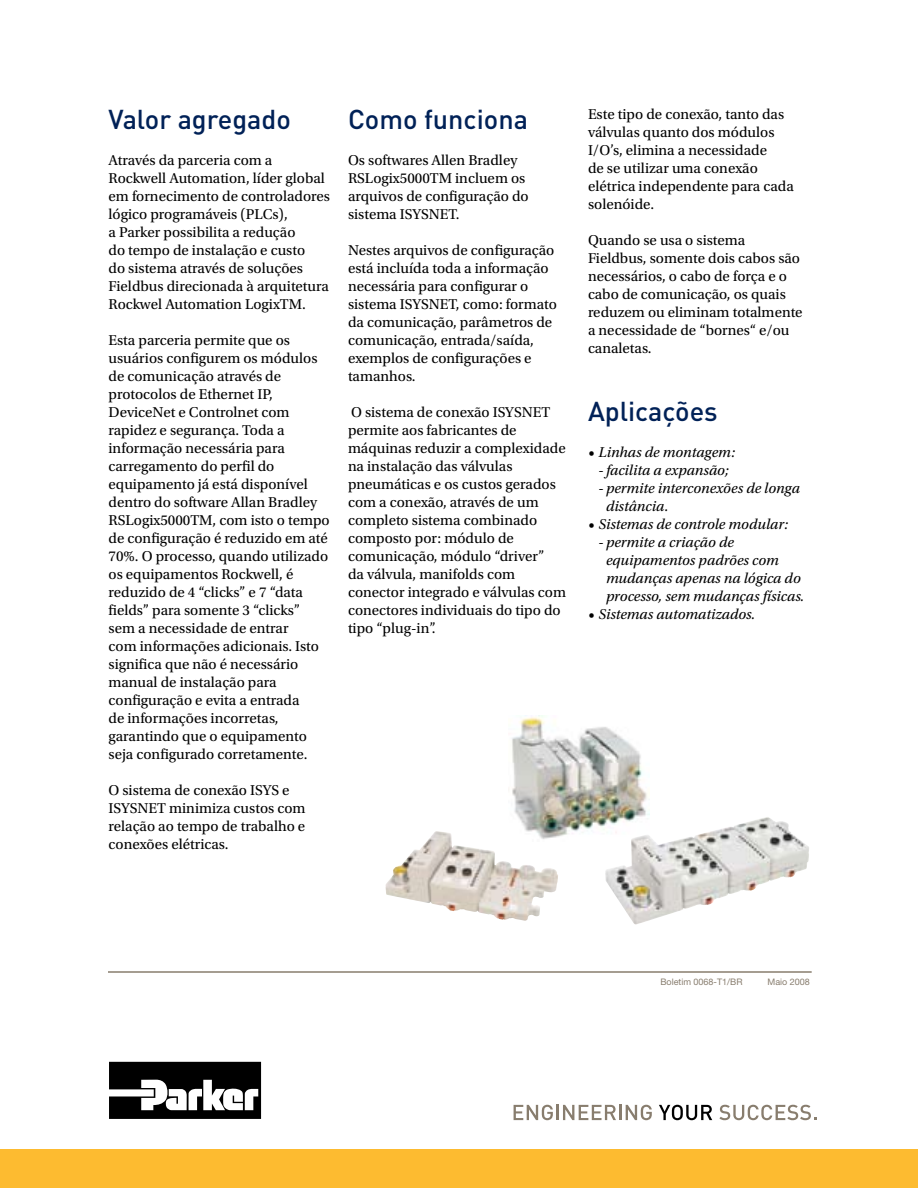
<style>
.page{position:relative;width:918px;height:1188px;background:#fff}
.page>*{position:absolute;margin:0;border:0;box-sizing:border-box;transform-origin:0 0}
.t1{font:500 27px "DINOT";color:#002157}
.t2{font:15px/18px "Utopia Std";color:#000}
.t3{font:italic 15px/18px "Utopia Std";color:#000}
.t4{font:9px "Helvetica Neue LT Std";color:#887d6e}
</style>
<div class="page">
<hr style="left:108px;top:971px;width:704px;height:2px;background:#887d6e">
<img style="left:512px;top:715px;width:138px;height:122px">
<img style="left:385px;top:831px;width:173px;height:90px">
<svg style="left:109px;top:1062px;width:152px;height:57px"></svg>
<div style="left:0;top:1150px;width:918px;height:38px;background:#fdbb30"></div>
<svg style="left:514px;top:1105px;width:39px;height:15px"></svg>
<hr style="left:556px;top:1105px;width:3px;height:15px;background:#887d6e">
<svg style="left:563px;top:1105px;width:89px;height:15px"></svg>
<svg style="left:659px;top:1105px;width:53px;height:15px"></svg>
<svg style="left:719px;top:1105px;width:98px;height:15px"></svg>
<img style="left:605px;top:817px;width:204px;height:108px">
<h1 class="t1" style="left:109px;top:101px;width:184px">Valor agregado</h1>
<p class="t2" style="left:109px;top:151px;width:223px">Através da parceria com a<br>Rockwell Automation, líder global em fornecimento de controladores lógico programáveis (PLCs),<br>a Parker possibilita a redução<br>do tempo de instalação e custo<br>do sistema através de soluções<br>Fieldbus direcionada à arquitetura<br>Rockwel Automation LogixTM.</p>
<p class="t2" style="left:109px;top:331px;width:223px">Esta parceria permite que os usuários configurem os módulos de comunicação através de protocolos de Ethernet IP,<br>DeviceNet e Controlnet com rapidez e segurança. Toda a informação necessária para carregamento do perfil do equipamento já está disponível dentro do software Allan Bradley<br>RSLogix5000TM, com isto o tempo de configuração é reduzido em até<br>70%. O processo, quando utilizado os equipamentos Rockwell, é reduzido de 4 “clicks” e 7 “data fields” para somente 3 “clicks” sem a necessidade de entrar<br>com informações adicionais. Isto significa que não é necessário manual de instalação para configuração e evita a entrada<br>de informações incorretas, garantindo que o equipamento seja configurado corretamente.</p>
<p class="t2" style="left:109px;top:781px;width:199px">O sistema de conexão ISYS e<br>ISYSNET minimiza custos com relação ao tempo de trabalho e conexões elétricas.</p>
<h1 class="t1" style="left:348px;top:101px;width:182px">Como funciona</h1>
<p class="t2" style="left:348px;top:151px;width:182px">Os softwares Allen Bradley<br>RSLogix5000TM incluem os arquivos de configuração do sistema ISYSNET.</p>
<p class="t2" style="left:348px;top:241px;width:211px">Nestes arquivos de configuração está incluída toda a informação necessária para configurar o sistema ISYSNET, como: formato da comunicação, parâmetros de comunicação, entrada/saída, exemplos de configurações e tamanhos.</p>
<p class="t2" style="left:348px;top:403px;width:220px">O sistema de conexão ISYSNET permite aos fabricantes de máquinas reduzir a complexidade na instalação das válvulas pneumáticas e os custos gerados com a conexão, através de um completo sistema combinado composto por: módulo de comunicação, módulo “driver”<br>da válvula, manifolds com conector integrado e válvulas com conectores individuais do tipo do tipo “plug-in”.</p>
<p class="t2" style="left:588px;top:105px;width:207px">Este tipo de conexão, tanto das válvulas quanto dos módulos<br>I/O’s, elimina a necessidade<br>de se utilizar uma conexão elétrica independente para cada solenóide.</p>
<p class="t2" style="left:588px;top:231px;width:216px">Quando se usa o sistema<br>Fieldbus, somente dois cabos são necessários, o cabo de força e o cabo de comunicação, os quais reduzem ou eliminam totalmente a necessidade de “bornes“ e/ou canaletas.</p>
<h1 class="t1" style="left:588px;top:393px;width:131px">Aplicações</h1>
<p class="t3" style="left:588px;top:444px;width:149px">• Linhas de montagem:</p>
<p class="t3" style="left:598px;top:462px;width:132px">- facilita a expansão;</p>
<p class="t3" style="left:606px;top:480px;width:195px;text-indent:-8px">- permite interconexões de longa distância.</p>
<p class="t3" style="left:588px;top:516px;width:202px">• Sistemas de controle modular:</p>
<p class="t3" style="left:606px;top:534px;width:200px;text-indent:-8px">- permite a criação de equipamentos padrões com mudanças apenas na lógica do processo, sem mudanças físicas.</p>
<p class="t3" style="left:588px;top:606px;width:169px">• Sistemas automatizados.</p>
<p class="t4" style="left:660px;top:976px;width:84px">Boletim 0068-T1/BR</p>
<p class="t4" style="left:768px;top:976px;width:44px">Maio 2008</p>
</div>
